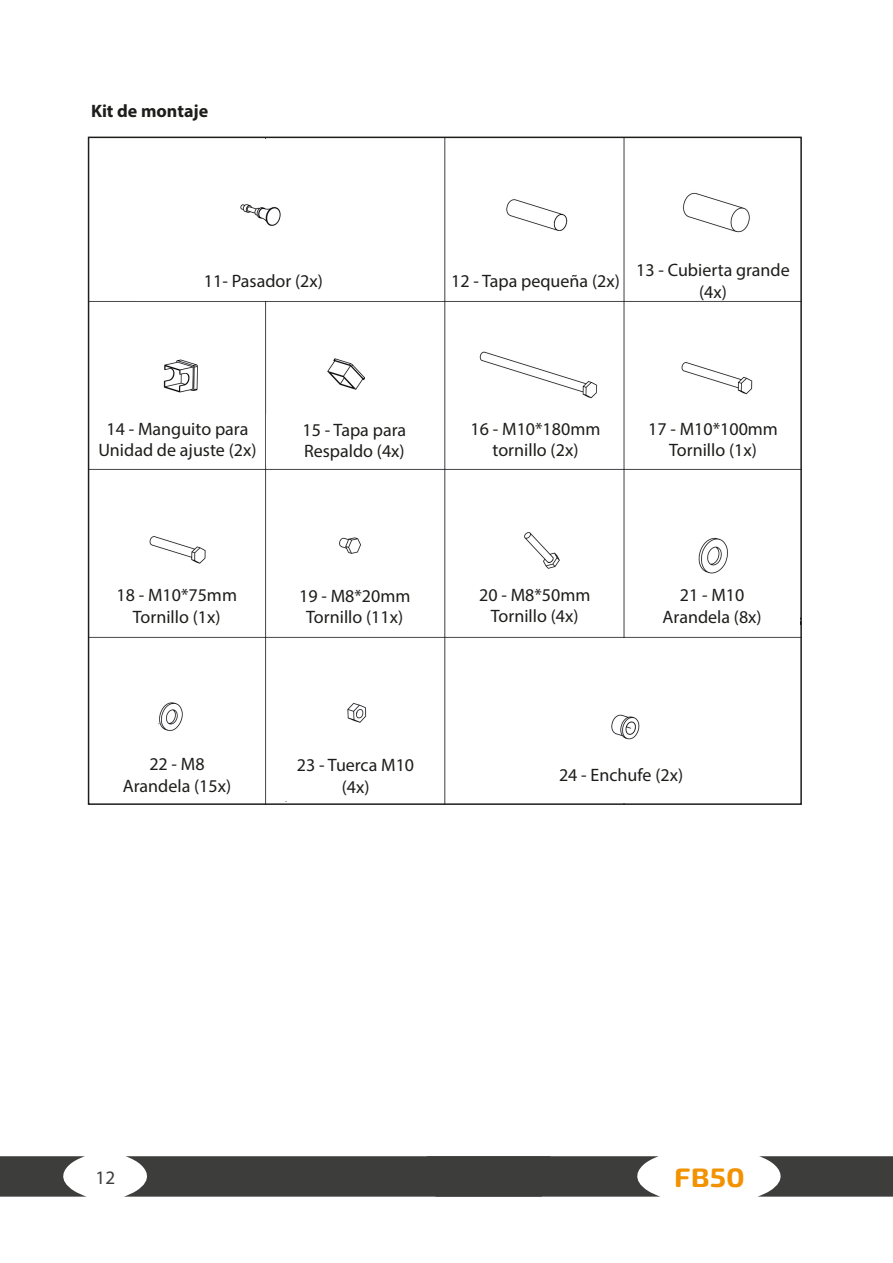
<style>
.page{position:relative;width:893px;height:1263px;background:#fff}
.page>*{position:absolute;margin:0;border:0;box-sizing:border-box;transform-origin:0 0}
.t1{font:700 26.7px "Exo Soft";color:#f39200;scale:1.11 1}
.t2{font:19.05px "Myriad Pro";color:#3d3d3c}
.Einf__Abs{font:18px/21.6px "Myriad Pro";color:#1d1d1b;text-align:center}
.Einf__Abs-2{font:700 18px "Myriad Pro";color:#1d1d1b}
</style>
<div class="page">
<img style="left:91px;top:140px;width:708px;height:662px">
<div style="left:449px;top:242px;width:173px;height:37px;background:#fff"></div>
<div style="left:627px;top:240px;width:172px;height:37px;background:#fff"></div>
<div style="left:135px;top:139px;width:307px;height:161px;background:#fff"></div>
<div style="left:486px;top:638px;width:285px;height:164px;background:#fff"></div>
<img style="left:240px;top:204px;width:41px;height:22px">
<img style="left:611px;top:714px;width:29px;height:26px">
<svg style="left:0;top:1156px;width:85px;height:40px"></svg>
<svg style="left:126px;top:1156px;width:533px;height:40px;background:#484847"></svg>
<svg style="left:759px;top:1156px;width:134px;height:40px;background:#535352"></svg>
<div style="left:91px;top:261px;width:345px;height:37px;background:#fff"></div>
<div style="left:449px;top:261px;width:173px;height:37px;background:#fff"></div>
<div style="left:627px;top:261px;width:172px;height:37px;background:#fff"></div>
<div style="left:91px;top:412px;width:173px;height:54px;background:#fff"></div>
<div style="left:267px;top:414px;width:175px;height:51px;background:#fff"></div>
<div style="left:449px;top:412px;width:173px;height:53px;background:#fff"></div>
<div style="left:627px;top:412px;width:172px;height:54px;background:#fff"></div>
<div style="left:90px;top:578px;width:173px;height:54px;background:#fff"></div>
<div style="left:267px;top:580px;width:175px;height:51px;background:#fff"></div>
<div style="left:448px;top:578px;width:173px;height:53px;background:#fff"></div>
<div style="left:625px;top:578px;width:174px;height:54px;background:#fff"></div>
<div style="left:91px;top:747px;width:172px;height:54px;background:#fff"></div>
<div style="left:268px;top:750px;width:175px;height:51px;background:#fff"></div>
<div style="left:449px;top:747px;width:344px;height:54px;background:#fff"></div>
<p class="Einf__Abs-2" style="left:91px;top:99px;width:119px">Kit de montaje</p>
<p class="Einf__Abs" style="left:204px;top:270px;width:120px">11- Pasador (2x)</p>
<p class="Einf__Abs" style="left:451px;top:270px;width:170px">12 - Tapa pequeña (2x)</p>
<p class="Einf__Abs" style="left:636px;top:259px;width:155px">13 - Cubierta grande (4x)</p>
<p class="Einf__Abs" style="left:106px;top:418px;width:144px">14 - Manguito para</p>
<p class="Einf__Abs" style="left:98px;top:439px;width:160px">Unidad de ajuste (2x)</p>
<p class="Einf__Abs" style="left:303px;top:418px;width:105px">15 - Tapa para</p>
<p class="Einf__Abs" style="left:304px;top:440px;width:102px">Respaldo (4x)</p>
<p class="Einf__Abs" style="left:471px;top:417px;width:131px">16 - M10*180mm</p>
<p class="Einf__Abs" style="left:493px;top:439px;width:87px">tornillo (2x)</p>
<p class="Einf__Abs" style="left:648px;top:418px;width:131px">17 - M10*100mm</p>
<p class="Einf__Abs" style="left:669px;top:439px;width:89px">Tornillo (1x)</p>
<p class="Einf__Abs" style="left:116px;top:584px;width:122px">18 - M10*75mm</p>
<p class="Einf__Abs" style="left:133px;top:605px;width:89px">Tornillo (1x)</p>
<p class="Einf__Abs" style="left:299px;top:585px;width:113px">19 - M8*20mm</p>
<p class="Einf__Abs" style="left:306px;top:606px;width:98px">Tornillo (11x)</p>
<p class="Einf__Abs" style="left:479px;top:584px;width:113px">20 - M8*50mm</p>
<p class="Einf__Abs" style="left:491px;top:605px;width:89px">Tornillo (4x)</p>
<p class="Einf__Abs" style="left:680px;top:584px;width:66px">21 - M10</p>
<p class="Einf__Abs" style="left:663px;top:605px;width:101px">Arandela (8x)</p>
<p class="Einf__Abs" style="left:149px;top:753px;width:57px">22 - M8</p>
<p class="Einf__Abs" style="left:123px;top:775px;width:110px">Arandela (15x)</p>
<p class="Einf__Abs" style="left:297px;top:754px;width:119px">23 - Tuerca M10</p>
<p class="Einf__Abs" style="left:342px;top:776px;width:29px">(4x)</p>
<p class="Einf__Abs" style="left:559px;top:764px;width:126px">24 - Enchufe (2x)</p>
<p class="t2" style="left:96px;top:1166px;width:21px">12</p>
<h1 class="t1" style="left:674px;top:1161px;width:65px">FB50</h1>
</div>
